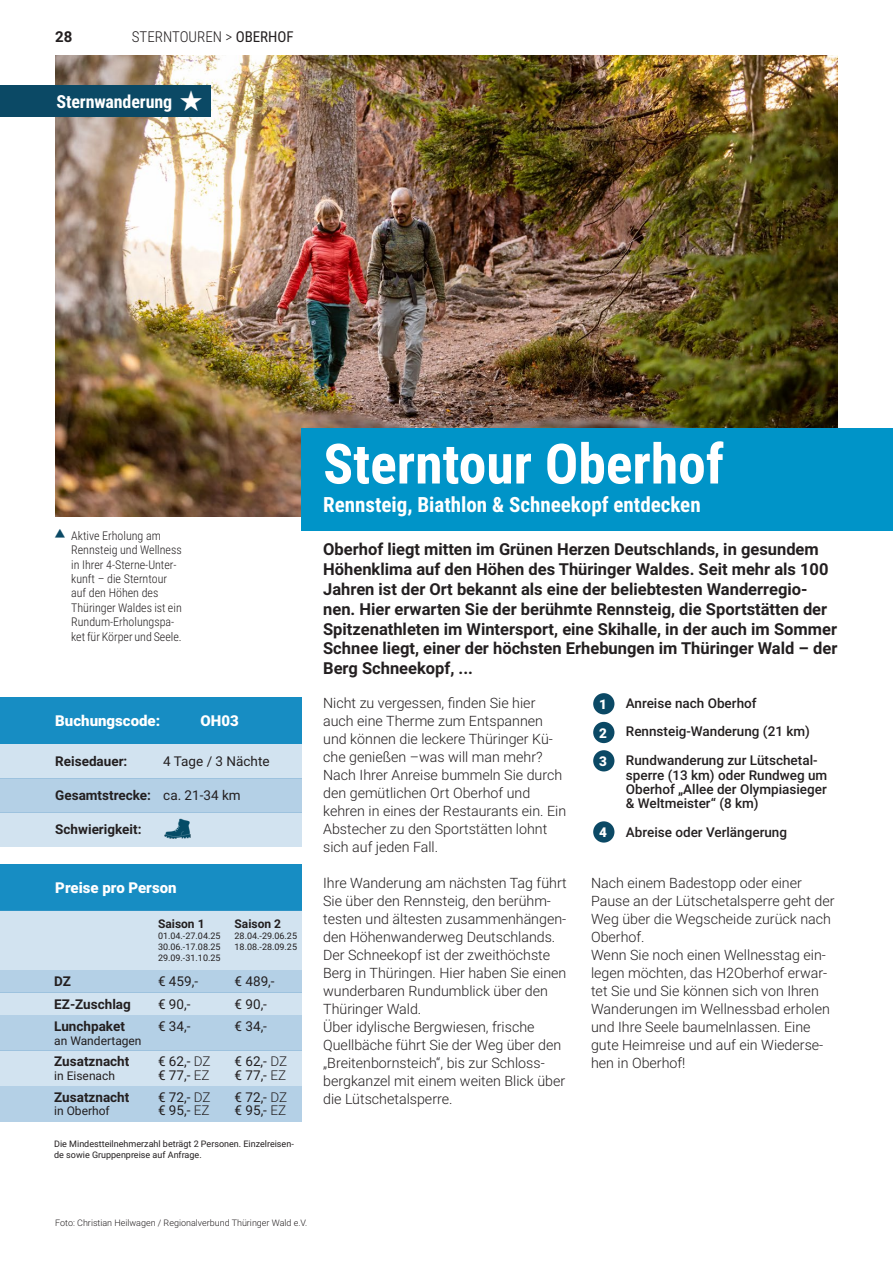
<style>
.page{position:relative;width:893px;height:1263px;background:#fff}
.page>*{position:absolute;margin:0;border:0;box-sizing:border-box;transform-origin:0 0}
.t1{font:700 55.5px "Roboto Condensed";color:#fff}
.t2{font:700 21px "Roboto Condensed";color:#fff}
.t3{font:700 18px "Roboto Condensed";letter-spacing:-.01em;color:#fff}
.t4{font:700 16.5px/19.8px "Roboto";color:#231f20}
.t5{font:900 15px "Roboto";color:#fff}
.t6{font:300 15px "Roboto Condensed";color:#231f20}
.t7{font:700 15px "Roboto";color:#231f20}
.t8{font:300 14.25px/18px "Roboto";color:#231f20}
.t9{font:500 13.5px/14.4px "Roboto";color:#231f20}
.t10{font:13.5px "Roboto";color:#231f20}
.t11{font:700 13.5px "Roboto";color:#231f20}
.t12{font:900 13.5px "Roboto";color:#fff}
.t13{font:300 12px/14.4px "Roboto Condensed";color:#231f20}
.t14{font:12px "Roboto";color:#231f20}
.t15{font:700 12px "Roboto";color:#231f20}
.t16{font:9px/10.8px "Roboto";color:#231f20}
.t17{font:300 9px "Roboto";color:#231f20}
.s1{font-weight:400}
.s2{font-weight:300}
</style>
<div class="page">
<img style="left:55px;top:55px;width:783px;height:461px">
<div style="left:0;top:744px;width:302px;height:34px;background:#d2e3f0"></div>
<div style="left:0;top:812px;width:302px;height:34px;background:#d2e3f0"></div>
<div style="left:0;top:778px;width:302px;height:34px;background:#b4d0e6"></div>
<div style="left:0;top:697px;width:302px;height:47px;background:#178dc3"></div>
<div style="left:0;top:864px;width:302px;height:47px;background:#178dc3"></div>
<div style="left:302px;top:428px;width:591px;height:102px;background:#0094c8"></div>
<div style="left:0;top:911px;width:302px;height:59px;background:#d2e3f0"></div>
<div style="left:0;top:992px;width:302px;height:23px;background:#d2e3f0"></div>
<div style="left:0;top:1050px;width:302px;height:36px;background:#d2e3f0"></div>
<div style="left:0;top:970px;width:302px;height:22px;background:#b4d0e6"></div>
<div style="left:0;top:1015px;width:302px;height:35px;background:#b4d0e6"></div>
<div style="left:0;top:1086px;width:302px;height:35px;background:#b4d0e6"></div>
<img style="left:164px;top:819px;width:26px;height:20px">
<div style="left:593px;top:693px;width:21px;height:21px;background:#0b4965;border-radius:50%"></div>
<div style="left:593px;top:821px;width:21px;height:21px;background:#0b4965;border-radius:50%"></div>
<div style="left:593px;top:722px;width:21px;height:21px;background:#0b4965;border-radius:50%"></div>
<div style="left:593px;top:750px;width:21px;height:21px;background:#0b4965;border-radius:50%"></div>
<div style="left:0;top:85px;width:210px;height:32px;background:#0b4965"></div>
<p class="t7" style="left:55px;top:26px;width:19px">28</p>
<p class="t6" style="left:132px;top:26px;width:163px">STERNTOUREN &gt; <span class="s1">OBERHOF</span></p>
<p class="t3" style="left:57px;top:89px;width:117px">Sternwanderung</p>
<p class="t13" style="left:71px;top:528px;width:112px">Aktive Erholung am<br>Rennsteig und Wellness in Ihrer 4-Sterne-Unter&shy;kunft – die Sterntour auf den Höhen des<br>Thüringer Waldes ist ein<br>Rundum-Erholungspa&shy;ket für Körper und Seele.</p>
<p class="t5" style="left:55px;top:710px;width:106px">Buchungscode:</p>
<p class="t5" style="left:201px;top:710px;width:40px">OH03</p>
<p class="t11" style="left:55px;top:752px;width:74px">Reisedauer:</p>
<p class="t10" style="left:163px;top:752px;width:108px">4 Tage / 3 Nächte</p>
<p class="t11" style="left:55px;top:786px;width:187px">Gesamtstrecke: <span class="s1">ca. 21-34 km</span></p>
<p class="t11" style="left:55px;top:820px;width:88px">Schwierigkeit:</p>
<p class="t5" style="left:55px;top:877px;width:123px">Preise pro Person</p>
<p class="t15" style="left:158px;top:916px;width:48px">Saison 1</p>
<p class="t16" style="left:158px;top:930px;width:64px;text-align:justify">01.04.-27.04.25<br>30.06.-17.08.25<br>29.09.-31.10.25</p>
<p class="t15" style="left:235px;top:916px;width:48px">Saison 2</p>
<p class="t16" style="left:235px;top:930px;width:64px">28.04.-29.06.25<br>18.08.-28.09.25</p>
<p class="t11" style="left:54px;top:972px;width:18px">DZ</p>
<p class="t10" style="left:158px;top:972px;width:42px">€ 459,-</p>
<p class="t10" style="left:235px;top:972px;width:42px">€ 489,-</p>
<p class="t11" style="left:54px;top:994px;width:78px">EZ-Zuschlag</p>
<p class="t10" style="left:158px;top:994px;width:34px">€ 90,-</p>
<p class="t10" style="left:235px;top:994px;width:34px">€ 90,-</p>
<p class="t11" style="left:54px;top:1017px;width:72px">Lunchpaket</p>
<p class="t14" style="left:54px;top:1032px;width:89px">an Wandertagen</p>
<p class="t10" style="left:158px;top:1017px;width:34px">€ 34,-</p>
<p class="t10" style="left:235px;top:1017px;width:34px">€ 34,-</p>
<p class="t11" style="left:54px;top:1052px;width:77px">Zusatznacht</p>
<p class="t14" style="left:54px;top:1067px;width:62px">in Eisenach</p>
<p class="t10" style="left:158px;top:1052px;width:54px">€ 62,- <span class="s2">DZ</span></p>
<p class="t10" style="left:158px;top:1065px;width:53px">€ 77,- <span class="s2">EZ</span></p>
<p class="t10" style="left:235px;top:1052px;width:54px">€ 62,- <span class="s2">DZ</span></p>
<p class="t10" style="left:235px;top:1065px;width:53px">€ 77,- <span class="s2">EZ</span></p>
<p class="t11" style="left:54px;top:1087px;width:77px">Zusatznacht</p>
<p class="t14" style="left:54px;top:1102px;width:57px">in Oberhof</p>
<p class="t10" style="left:235px;top:1087px;width:54px">€ 72,- <span class="s2">DZ</span></p>
<p class="t10" style="left:235px;top:1101px;width:53px">€ 95,- <span class="s2">EZ</span></p>
<p class="t16" style="left:54px;top:1138px;width:241px">Die Mindestteilnehmerzahl beträgt 2 Personen. Einzelreisen&shy;de sowie Gruppenpreise auf Anfrage.</p>
<p class="t10" style="left:158px;top:1087px;width:54px">€ 72,- <span class="s2">DZ</span></p>
<p class="t10" style="left:158px;top:1101px;width:53px">€ 95,- <span class="s2">EZ</span></p>
<p class="t1" style="left:323px;top:425px;width:402px">Sterntour Oberhof</p>
<p class="t2" style="left:323px;top:489px;width:379px">Rennsteig, Biathlon &amp; Schneekopf entdecken</p>
<p class="t4" style="left:323px;top:539px;width:516px">Oberhof liegt mitten im Grünen Herzen Deutschlands, in gesundem Höhenklima auf den Höhen des Thüringer Waldes. Seit mehr als 100<br>Jahren ist der Ort bekannt als eine der beliebtesten Wanderregio&shy;nen. Hier erwarten Sie der berühmte Rennsteig, die Sportstätten der Spitzenathleten im Wintersport, eine Skihalle, in der auch im Sommer Schnee liegt, einer der höchsten Erhebungen im Thüringer Wald – der Berg Schneekopf, ...</p>
<p class="t12" style="left:599px;top:695px;width:9px">1</p>
<p class="t8" style="left:323px;top:693px;width:231px">Nicht zu vergessen, finden Sie hier auch eine Therme zum Entspannen und können die leckere Thüringer Kü&shy;che genießen –was will man mehr?</p>
<p class="t8" style="left:323px;top:765px;width:245px">Nach Ihrer Anreise bummeln Sie durch den gemütlichen Ort Oberhof und kehren in eines der Restaurants ein. Ein Abstecher zu den Sportstätten lohnt sich auf jeden Fall.</p>
<p class="t8" style="left:323px;top:873px;width:245px">Ihre Wanderung am nächsten Tag führt Sie über den Rennsteig, den berühm&shy;testen und ältesten zusammenhängen&shy;den Höhenwanderweg Deutschlands.<br>Der Schneekopf ist der zweithöchste Berg in Thüringen. Hier haben Sie einen wunderbaren Rundumblick über den Thüringer Wald.</p>
<p class="t8" style="left:323px;top:1017px;width:244px">Über idylische Bergwiesen, frische Quellbäche führt Sie der Weg über den „Breitenbornsteich“, bis zur Schloss&shy;bergkanzel mit einem weiten Blick über die Lütschetalsperre.</p>
<p class="t9" style="left:626px;top:695px;width:132px">Anreise nach Oberhof</p>
<p class="t9" style="left:626px;top:724px;width:185px">Rennsteig-Wanderung (21 km)</p>
<p class="t9" style="left:626px;top:753px;width:203px">Rundwanderung zur Lütschetal&shy;sperre (13 km) oder Rundweg um<br>Oberhof „Allee der Olympiasieger &amp; Weltmeister“ (8 km)</p>
<p class="t9" style="left:626px;top:825px;width:163px">Abreise oder Verlängerung</p>
<p class="t12" style="left:599px;top:723px;width:9px">2</p>
<p class="t12" style="left:599px;top:752px;width:9px">3</p>
<p class="t12" style="left:599px;top:823px;width:9px">4</p>
<p class="t8" style="left:591px;top:873px;width:245px">Nach einem Badestopp oder einer<br>Pause an der Lütschetalsperre geht der<br>Weg über die Wegscheide zurück nach<br>Oberhof.</p>
<p class="t8" style="left:591px;top:945px;width:240px">Wenn Sie noch einen Wellnesstag ein&shy;legen möchten, das H2Oberhof erwar&shy;tet Sie und Sie können sich von Ihren Wanderungen im Wellnessbad erholen und Ihre Seele baumelnlassen. Eine gute Heimreise und auf ein Wiederse&shy;hen in Oberhof!</p>
<p class="t17" style="left:55px;top:1216px;width:253px">Foto: Christian Heilwagen / Regionalverbund Thüringer Wald e.V.</p>
</div>
